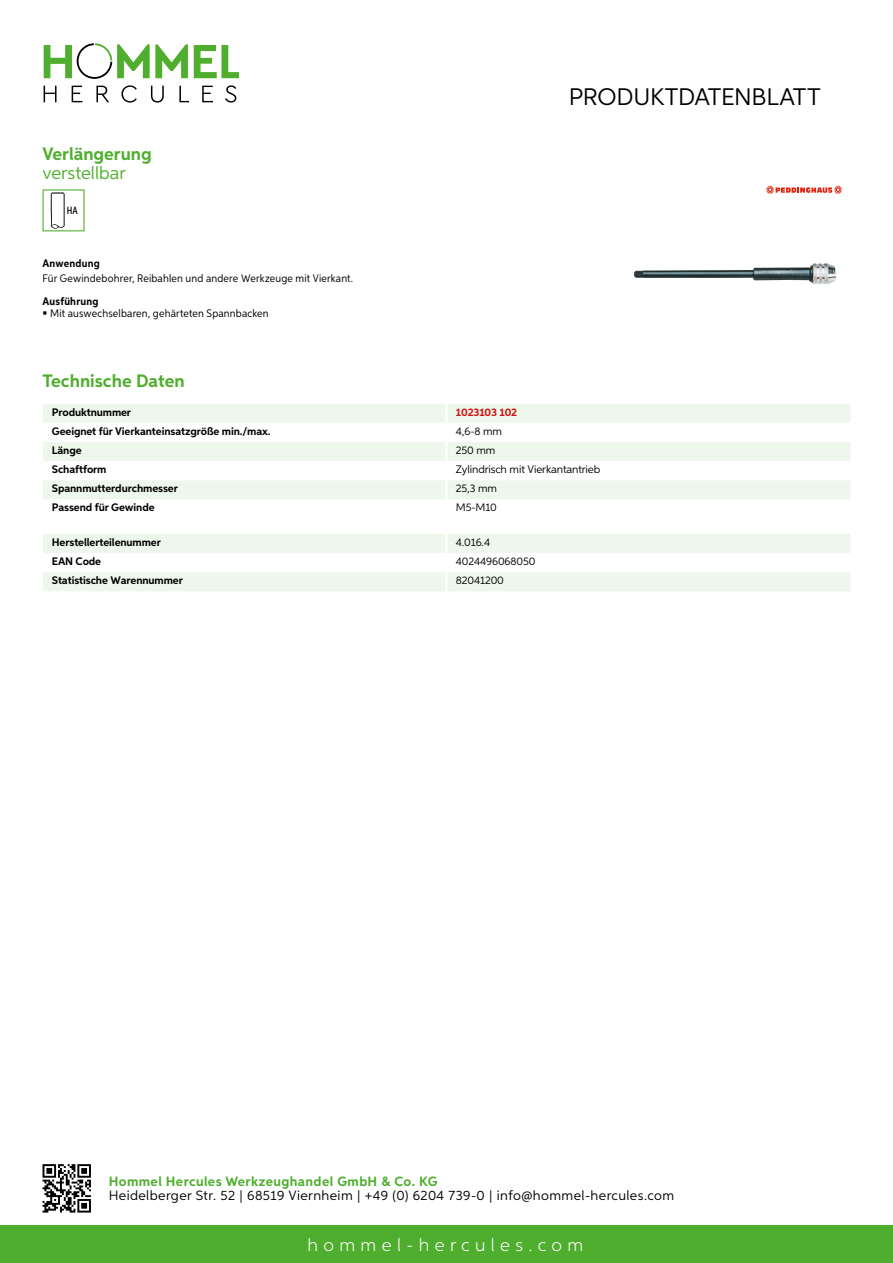
<style>
.page{position:relative;width:893px;height:1263px;background:#fff}
.page>*{position:absolute;margin:0;border:0;box-sizing:border-box;transform-origin:0 0}
.t1{font:24px "Aspira";letter-spacing:-.01em;color:#000}
.t2{font:700 18px "Aspira";color:#50ae2f}
.t3{font:300 18px "Aspira";letter-spacing:.3em;color:#fff}
.t4{font:18px "Aspira";color:#50ae2f}
.t5{font:13.5px "Aspira";letter-spacing:.03em;color:#000}
.t6{font:700 13.5px "Aspira";letter-spacing:.03em;color:#50ae2f}
.t7{font:700 10.95px "Aspira";letter-spacing:-.01em;color:#000}
.t8{font:10.95px "Aspira Nar";letter-spacing:.015em;color:#000}
.t9{font:10.95px "Aspira";letter-spacing:-.01em;color:#000}
.t10{font:700 10.95px "Aspira Nar";letter-spacing:.02em;color:#000}
.t11{font:700 10.95px "Aspira";letter-spacing:-.01em;color:#cd1013}
.t12{font:500 10.35px "Aspira XX Nar";color:#000}
</style>
<div class="page">
<div style="left:0;top:1226px;width:893px;height:37px;background:#50ae2f"></div>
<svg style="left:43px;top:1164px;width:48px;height:48px"></svg>
<svg style="left:194px;top:45px;width:45px;height:33px"></svg>
<svg style="left:44px;top:43px;width:144px;height:36px"></svg>
<svg style="left:44px;top:86px;width:13px;height:16px"></svg>
<svg style="left:72px;top:86px;width:10px;height:16px"></svg>
<svg style="left:96px;top:86px;width:13px;height:16px"></svg>
<svg style="left:121px;top:85px;width:16px;height:18px"></svg>
<svg style="left:151px;top:86px;width:13px;height:17px"></svg>
<svg style="left:179px;top:86px;width:10px;height:16px"></svg>
<svg style="left:202px;top:86px;width:11px;height:16px"></svg>
<svg style="left:225px;top:85px;width:11px;height:18px"></svg>
<div style="left:43px;top:404px;width:807px;height:19px;background:#eef7eb"></div>
<svg style="left:43px;top:442px;width:807px;height:57px;fill:#eef7eb"></svg>
<hr style="left:445px;top:404px;width:3px;height:19px;background:#fff">
<hr style="left:445px;top:442px;width:3px;height:19px;background:#fff">
<hr style="left:445px;top:461px;width:3px;height:19px;background:#fff">
<hr style="left:445px;top:480px;width:3px;height:19px;background:#fff">
<svg style="left:43px;top:534px;width:807px;height:57px"></svg>
<hr style="left:445px;top:572px;width:3px;height:19px;background:#fff">
<svg style="left:43px;top:189px;width:42px;height:42px"></svg>
<img style="left:634px;top:263px;width:202px;height:21px">
<svg style="left:766px;top:186px;width:76px;height:8px"></svg>
<h2 class="t2" style="left:43px;top:142px;width:111px">Verlängerung</h2>
<h2 class="t4" style="left:43px;top:162px;width:85px">verstellbar</h2>
<p class="t12" style="left:67px;top:204px;width:12px">HA</p>
<p class="t10" style="left:43px;top:257px;width:59px">Anwendung</p>
<p class="t8" style="left:43px;top:272px;width:312px">Für Gewindebohrer, Reibahlen und andere Werkzeuge mit Vierkant.</p>
<p class="t10" style="left:43px;top:294px;width:58px">Ausführung</p>
<p class="t8" style="left:50px;top:307px;width:220px">Mit auswechselbaren, gehärteten Spannbacken</p>
<h1 class="t1" style="left:569px;top:82px;width:253px">Produktdatenblatt</h1>
<h2 class="t2" style="left:43px;top:369px;width:144px">Technische Daten</h2>
<p class="t7" style="left:52px;top:405px;width:81px">Produktnummer</p>
<p class="t11" style="left:456px;top:405px;width:63px">1023103 102</p>
<p class="t7" style="left:52px;top:424px;width:220px">Geeignet für Vierkanteinsatzgröße min./max.</p>
<p class="t9" style="left:456px;top:424px;width:48px">4,6-8 mm</p>
<p class="t7" style="left:52px;top:443px;width:31px">Länge</p>
<p class="t9" style="left:456px;top:443px;width:41px">250 mm</p>
<p class="t7" style="left:52px;top:462px;width:56px">Schaftform</p>
<p class="t9" style="left:456px;top:463px;width:146px">Zylindrisch mit Vierkantantrieb</p>
<p class="t7" style="left:52px;top:482px;width:127px">Spannmutterdurchmesser</p>
<p class="t9" style="left:456px;top:482px;width:43px">25,3 mm</p>
<p class="t7" style="left:52px;top:501px;width:104px">Passend für Gewinde</p>
<p class="t9" style="left:456px;top:501px;width:43px">M5-M10</p>
<p class="t7" style="left:52px;top:535px;width:111px">Herstellerteilenummer</p>
<p class="t9" style="left:456px;top:535px;width:36px">4.016.4</p>
<p class="t7" style="left:52px;top:554px;width:51px">EAN Code</p>
<p class="t9" style="left:456px;top:554px;width:81px">4024496068050</p>
<p class="t7" style="left:52px;top:574px;width:132px">Statistische Warennummer</p>
<p class="t9" style="left:456px;top:574px;width:50px">82041200</p>
<p class="t6" style="left:109px;top:1172px;width:330px">Hommel Hercules Werkzeughandel GmbH &amp; Co. KG</p>
<p class="t5" style="left:109px;top:1187px;width:567px">Heidelberger Str. 52 | 68519 Viernheim | +49 (0) 6204 739-0 | info@hommel-hercules.com</p>
<h2 class="t3" style="left:307px;top:1234px;width:277px">hommel-hercules.com</h2>
</div>
